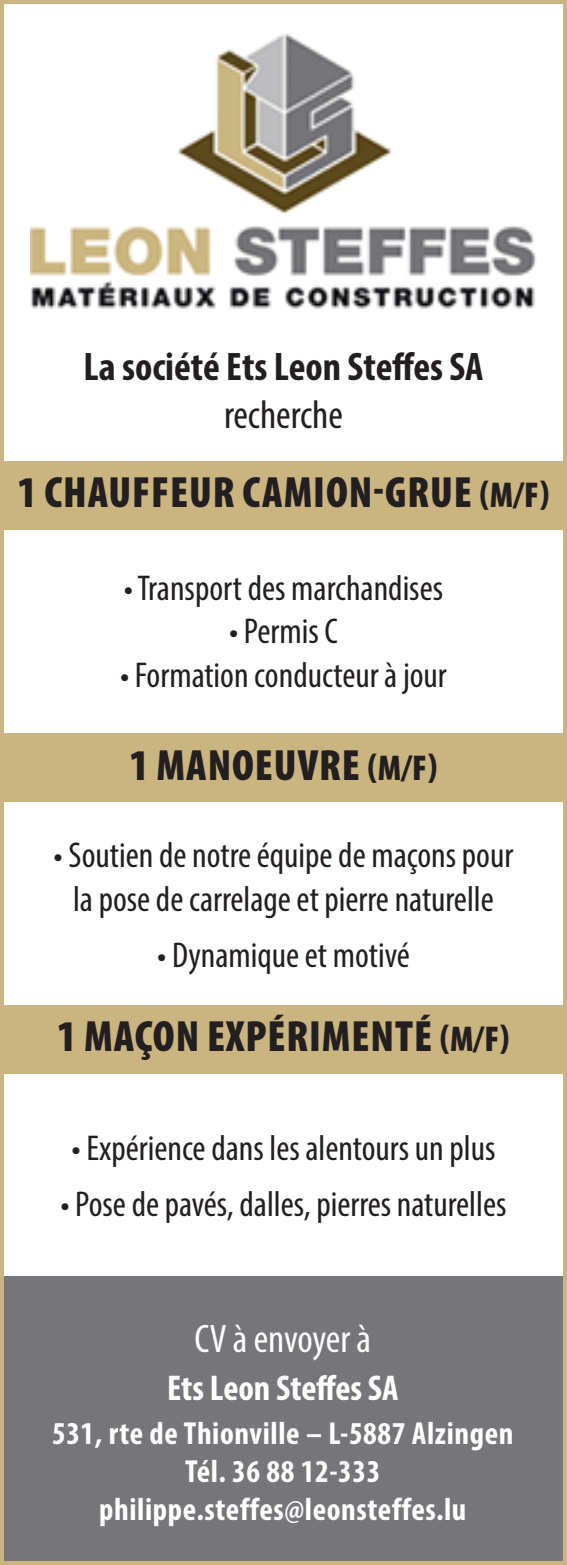
<style>
.page{position:relative;width:567px;height:1565px;background:#fff}
.page>*{position:absolute;margin:0;border:0;box-sizing:border-box;transform-origin:0 0}
.t1{font:900 condensed 44px "Myriad Pro";letter-spacing:.02em;color:#231f20}
.t2{font:700 condensed 40px "Myriad Pro";color:#231f20}
.t3{font:condensed 40px "Myriad Pro";letter-spacing:-.005em;color:#fff}
.t4{font:condensed 40px "Myriad Pro";color:#231f20}
.t5{font:condensed 36px/44px "Myriad Pro";color:#231f20;text-align:center}
.t6{font:700 condensed 36px "Myriad Pro";color:#fff}
.t7{font:700 condensed 32px/38.4px "Myriad Pro";letter-spacing:.02em;color:#fff;text-align:center}
.s1{font-size:36px}
</style>
<div class="page">
<img style="left:31px;top:33px;width:505px;height:276px">
<div style="left:0;top:1277px;width:567px;height:288px;background:#75757a"></div>
<div style="left:0;top:461px;width:567px;height:68px;background:#cab580"></div>
<div style="left:0;top:733px;width:567px;height:68px;background:#cab580"></div>
<div style="left:0;top:1005px;width:567px;height:68px;background:#cab580"></div>
<div style="left:0;top:0;width:567px;height:1565px;border:4px solid #cab580"></div>
<p class="t2" style="left:83px;top:341px;width:402px">La société Ets Leon Steffes SA</p>
<p class="t4" style="left:224px;top:390px;width:120px">recherche</p>
<p class="t1" style="left:17px;top:468px;width:533px">1 CHAUFFEUR CAMION-GRUE <span class="s1">(M/F)</span></p>
<p class="t5" style="left:124px;top:566px;width:321px">• Transport des marchandises</p>
<p class="t5" style="left:229px;top:609px;width:110px">• Permis C</p>
<p class="t5" style="left:120px;top:652px;width:328px">• Formation conducteur à jour</p>
<p class="t1" style="left:130px;top:740px;width:309px">1 MANOEUVRE <span class="s1">(M/F)</span></p>
<p class="t5" style="left:54px;top:832px;width:461px">• Soutien de notre équipe de maçons pour la pose de carrelage et pierre naturelle</p>
<p class="t5" style="left:157px;top:932px;width:254px">• Dynamique et motivé</p>
<p class="t1" style="left:57px;top:1012px;width:453px">1 MAÇON EXPÉRIMENTÉ <span class="s1">(M/F)</span></p>
<p class="t5" style="left:71px;top:1126px;width:425px">• Expérience dans les alentours un plus</p>
<p class="t5" style="left:60px;top:1182px;width:448px">• Pose de pavés, dalles, pierres naturelles</p>
<p class="t3" style="left:195px;top:1314px;width:178px">CV à envoyer à</p>
<p class="t6" style="left:167px;top:1365px;width:233px">Ets Leon Steffes SA</p>
<p class="t7" style="left:52px;top:1413px;width:463px">531, rte de Thionville – L-5887 Alzingen<br>Tél. 36 88 12-333 philippe.steffes@leonsteffes.lu</p>
</div>
